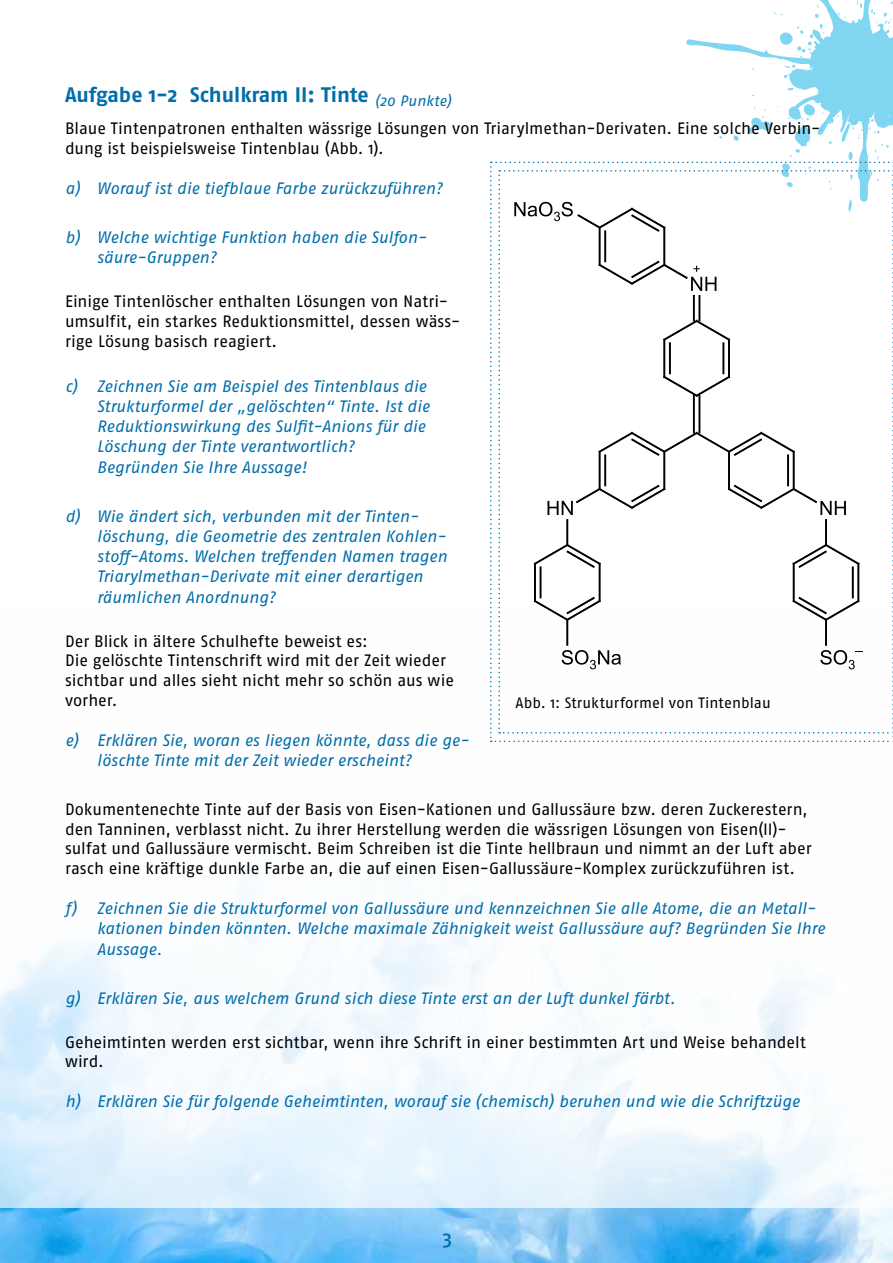
<style>
.page{position:relative;width:893px;height:1263px;background:#fff}
.page>*{position:absolute;margin:0;border:0;box-sizing:border-box;transform-origin:0 0}
.t1{font:700 21px "Fago OT";letter-spacing:-.005em;color:#006eab}
.t2{font:500 20.25px "Fago OT";color:#006eab}
.t3{font:italic 16.5px/20.2px "Fago OT";color:#006eab}
.t4{font:16.5px/19.8px "Fago OT";letter-spacing:-.005em;color:#000}
.t5{font:15px "Fago OT";letter-spacing:.005em;color:#000}
</style>
<div class="page">
<img style="left:0;top:742px;width:893px;height:521px">
<svg style="left:490px;top:0;width:403px;height:742px"></svg>
<p class="t1" style="left:65px;top:82px;width:388px">Aufgabe 1-2 Schulkram II: Tinte <sub>(20</sub> <sub>Punkte)</sub></p>
<p class="t4" style="left:65px;top:119px;width:757px">Blaue Tintenpatronen enthalten wässrige Lösungen von Triarylmethan-Derivaten. Eine solche Verbin&shy;dung ist beispielsweise Tintenblau (Abb. 1).</p>
<p class="t3" style="left:65px;top:178px;width:379px">a) Worauf ist die tiefblaue Farbe zurückzuführen?</p>
<p class="t3" style="left:97px;top:227px;width:331px;text-indent:-32px">b) Welche wichtige Funktion haben die Sulfon&shy;säure-Gruppen?</p>
<p class="t4" style="left:65px;top:292px;width:397px">Einige Tintenlöscher enthalten Lösungen von Natri&shy;umsulfit, ein starkes Reduktionsmittel, dessen wäss&shy;rige Lösung basisch reagiert.</p>
<p class="t3" style="left:97px;top:376px;width:334px;text-indent:-32px">c) Zeichnen Sie am Beispiel des Tintenblaus die Strukturformel der „gelöschten“ Tinte. Ist die Reduktionswirkung des Sulfit-Anions für die Löschung der Tinte verantwortlich?<br>Begründen Sie Ihre Aussage!</p>
<p class="t3" style="left:97px;top:506px;width:352px;text-indent:-32px">d) Wie ändert sich, verbunden mit der Tinten&shy;löschung, die Geometrie des zentralen Kohlen&shy;stoff-Atoms. Welchen treffenden Namen tragen Triarylmethan-Derivate mit einer derartigen räumlichen Anordnung?</p>
<p class="t4" style="left:65px;top:631px;width:390px">Der Blick in ältere Schulhefte beweist es:<br>Die gelöschte Tintenschrift wird mit der Zeit wieder sichtbar und alles sieht nicht mehr so schön aus wie vorher.</p>
<p class="t3" style="left:97px;top:730px;width:374px;text-indent:-32px">e) Erklären Sie, woran es liegen könnte, dass die ge&shy;löschte Tinte mit der Zeit wieder erscheint?</p>
<p class="t4" style="left:65px;top:799px;width:748px">Dokumentenechte Tinte auf der Basis von Eisen-Kationen und Gallussäure bzw. deren Zuckerestern, den Tanninen, verblasst nicht. Zu ihrer Herstellung werden die wässrigen Lösungen von Eisen(II)- sulfat und Gallussäure vermischt. Beim Schreiben ist die Tinte hellbraun und nimmt an der Luft aber rasch eine kräftige dunkle Farbe an, die auf einen Eisen-Gallussäure-Komplex zurückzuführen ist.</p>
<p class="t3" style="left:97px;top:898px;width:729px;text-indent:-32px">f) Zeichnen Sie die Strukturformel von Gallussäure und kennzeichnen Sie alle Atome, die an Metall&shy;kationen binden könnten. Welche maximale Zähnigkeit weist Gallussäure auf? Begründen Sie Ihre<br>Aussage.</p>
<p class="t3" style="left:65px;top:988px;width:612px">g) Erklären Sie, aus welchem Grund sich diese Tinte erst an der Luft dunkel färbt.</p>
<p class="t4" style="left:65px;top:1032px;width:742px">Geheimtinten werden erst sichtbar, wenn ihre Schrift in einer bestimmten Art und Weise behandelt wird.</p>
<p class="t3" style="left:65px;top:1091px;width:736px">h) Erklären Sie für folgende Geheimtinten, worauf sie (chemisch) beruhen und wie die Schriftzüge</p>
<p class="t5" style="left:516px;top:694px;width:257px">Abb. 1: Strukturformel von Tintenblau</p>
<p class="t2" style="left:443px;top:1226px;width:11px">3</p>
</div>
